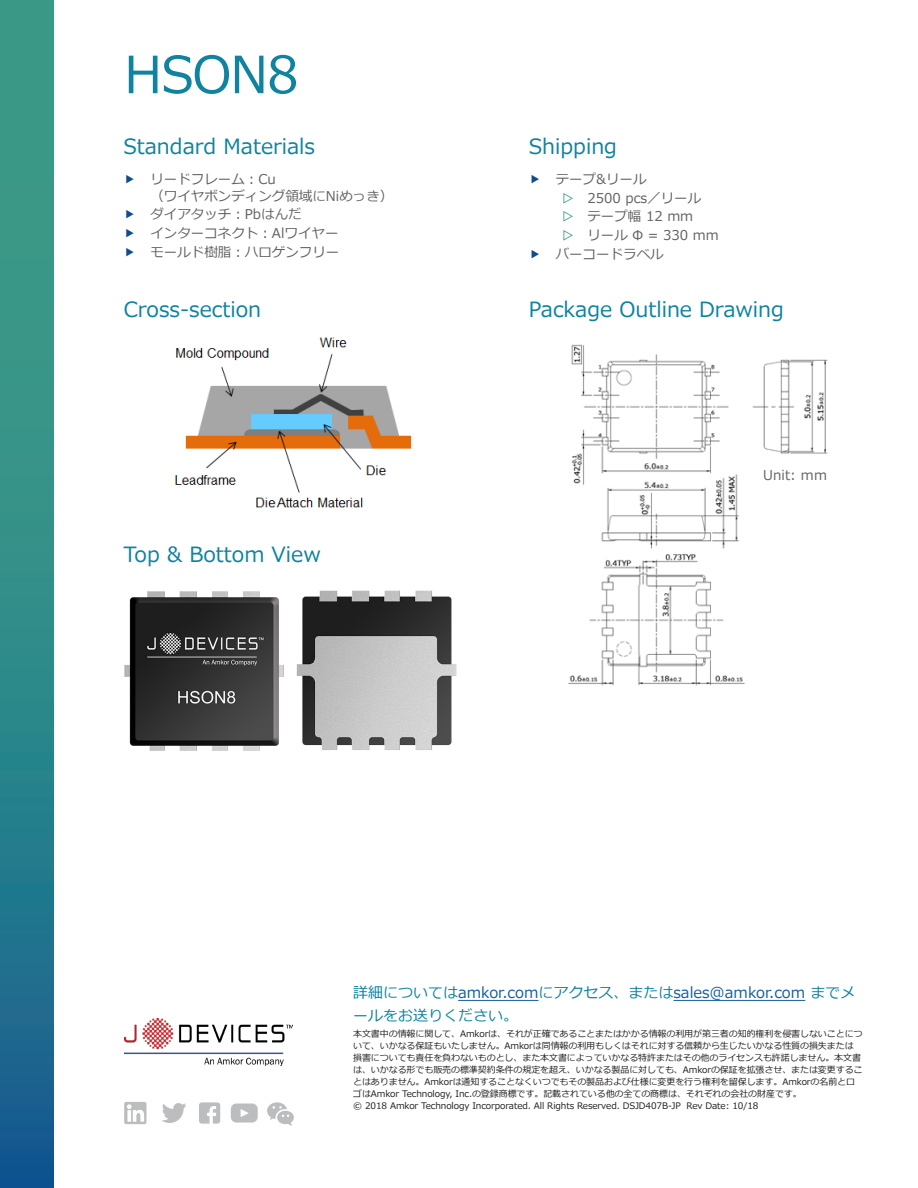
<style>
.page{position:relative;width:918px;height:1188px;background:#fff}
.page>*{position:absolute;margin:0;border:0;box-sizing:border-box;transform-origin:0 0}
.Data_Sheet_Title{font:51px "Meiryo";letter-spacing:-.02em;color:#0f83a0}
.Data_Sheet_Section_T{font:21px "Meiryo";color:#0f83a0}
.t1{font:15px/22.5px "Meiryo";color:#0f83a0}
.Body_Copy_Gray{font:13.5px/16.5px "Meiryo";color:#636366}
.t2{font:9px/12px "Meiryo";letter-spacing:-.01em;color:#231f20}
.s1{color:#429d8d}
.s2{color:#175d9e}
</style>
<div class="page">
<img style="left:124px;top:1018px;width:168px;height:48px">
<svg style="left:124px;top:1102px;width:22px;height:22px"></svg>
<hr style="left:458px;top:1000px;width:81px;height:1px;background:#175d9e">
<hr style="left:674px;top:1000px;width:131px;height:1px;background:#175d9e">
<svg style="left:0;top:0;width:53px;height:1188px"></svg>
<svg style="left:162px;top:1103px;width:24px;height:20px"></svg>
<svg style="left:199px;top:1102px;width:21px;height:22px"></svg>
<svg style="left:231px;top:1104px;width:27px;height:19px"></svg>
<svg style="left:267px;top:1102px;width:27px;height:24px"></svg>
<img style="left:568px;top:344px;width:260px;height:342px">
<img style="left:175px;top:337px;width:237px;height:171px">
<img style="left:125px;top:590px;width:332px;height:161px">
<p class="Data_Sheet_Title" style="left:124px;top:39px;width:176px">HSON8</p>
<p class="Data_Sheet_Section_T" style="left:123px;top:132px;width:193px">Standard Materials</p>
<p class="Body_Copy_Gray" style="left:150px;top:172px;width:244px">リードフレーム：Cu<br>（ワイヤボンディング領域にNiめっき）</p>
<p class="Body_Copy_Gray" style="left:150px;top:207px;width:153px">ダイアタッチ：Pbはんだ</p>
<p class="Body_Copy_Gray" style="left:150px;top:226px;width:190px">インターコネクト：Alワイヤー</p>
<p class="Body_Copy_Gray" style="left:150px;top:244px;width:190px">モールド樹脂：ハロゲンフリー</p>
<p class="Data_Sheet_Section_T" style="left:529px;top:132px;width:90px">Shipping</p>
<p class="Body_Copy_Gray" style="left:556px;top:172px;width:92px">テープ&amp;リール</p>
<p class="Body_Copy_Gray" style="left:563px;top:190px;width:140px"><span class="s1">▷</span> 2500 pcs／リール</p>
<p class="Body_Copy_Gray" style="left:563px;top:209px;width:132px"><span class="s1">▷</span> テープ幅 12 mm</p>
<p class="Body_Copy_Gray" style="left:563px;top:228px;width:158px"><span class="s1">▷</span> リール Ф = 330 mm</p>
<p class="Body_Copy_Gray" style="left:556px;top:246px;width:123px">バーコードラベル　</p>
<p class="Data_Sheet_Section_T" style="left:124px;top:295px;width:139px">Cross-section</p>
<p class="Data_Sheet_Section_T" style="left:529px;top:295px;width:257px">Package Outline Drawing</p>
<p class="Data_Sheet_Section_T" style="left:123px;top:540px;width:199px">Top &amp; Bottom View</p>
<p class="Body_Copy_Gray" style="left:763px;top:467px;width:65px">Unit: mm</p>
<h3 class="t1" style="left:353px;top:982px;width:504px">詳細については<span class="s2">amkor.com</span>にアクセス、または<span class="s2">sales@amkor.com</span> までメールをお送りください。</h3>
<p class="t2" style="left:353px;top:1029px;width:511px">本文書中の情報に関して、Amkorは、それが正確であることまたはかかる情報の利用が第三者の知的権利を侵害しないことについて、いかなる保証もいたしません。Amkorは同情報の利用もしくはそれに対する信頼から生じたいかなる性質の損失または損害についても責任を負わないものとし、また本文書によっていかなる特許またはその他のライセンスも許諾しません。本文書は、いかなる形でも販売の標準契約条件の規定を超え、いかなる製品に対しても、Amkorの保証を拡張させ、または変更することはありません。Amkorは通知することなくいつでもその製品および仕様に変更を行う権利を留保します。Amkorの名前とロゴはAmkor Technology, Inc.の登録商標です。記載されている他の全ての商標は、それぞれの会社の財産です。<br>© 2018 Amkor Technology Incorporated. All Rights Reserved. DSJD407B-JP Rev Date: 10/18</p>
</div>
